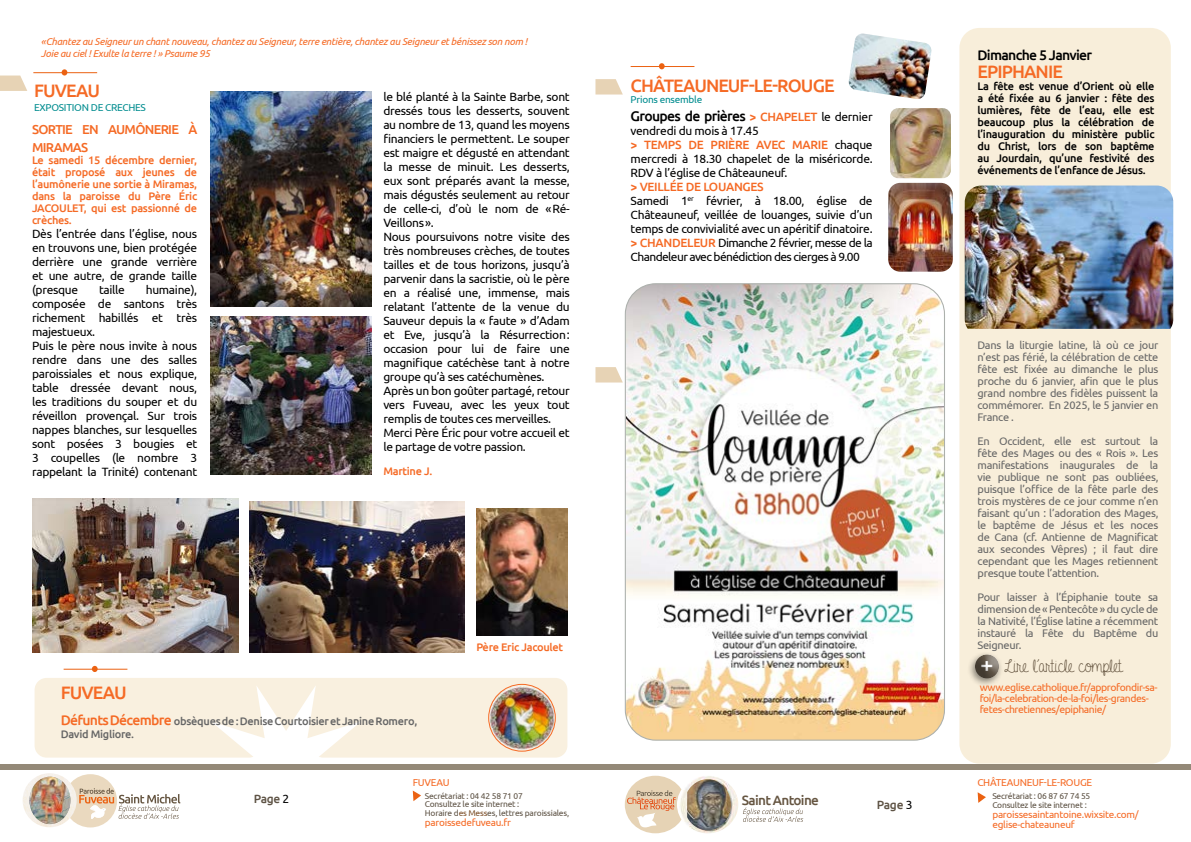
<style>
.page{position:relative;width:1191px;height:842px;background:#fff}
.page>*{position:absolute;margin:0;border:0;box-sizing:border-box;transform-origin:0 0}
.t1{font:500 21px "Ubuntu";color:#fff}
.t2{font:500 18px "Ubuntu";letter-spacing:-.05em;color:#f56a25}
.t3{font:18px "A Gentle Touch";color:#665642}
.t4{font:500 14px "Ubuntu";letter-spacing:-.05em;color:#000}
.t5{font:500 13.5px "Ubuntu";letter-spacing:-.05em;color:#665642}
.t6{font:500 13px/18px "Ubuntu";letter-spacing:-.055em;color:#f56a25}
.t7{font:12px/14px "Ubuntu";letter-spacing:-.025em;color:#000}
.t8{font:500 12px "Ubuntu";letter-spacing:-.025em;color:#5e5345}
.t9{font:11px/12px "Ubuntu";letter-spacing:-.025em;color:#666;text-align:justify}
.t10{font:500 11px/12px "Ubuntu";letter-spacing:-.025em;color:#000;text-align:justify}
.t11{font:500 11px/12px "Ubuntu";letter-spacing:-.025em;color:#f56a25;text-align:justify}
.t12{font:500 11px/13px "Ubuntu";letter-spacing:-.025em;color:#666}
.t13{font:10.4px/11px "Ubuntu";letter-spacing:-.04em;color:#f56a25}
.t14{font:italic 10px/12px "Ubuntu";letter-spacing:-.025em;color:#f56a25}
.t15{font:10px/10px "Ubuntu";letter-spacing:-.025em;color:#f56a25}
.t16{font:10px "Ubuntu";letter-spacing:-.025em;color:#008c8f}
.t17{font:8.5px/8.5px "Ubuntu";letter-spacing:-.025em;color:#5e5345}
.s1{font-size:12px;color:#f56a25}
.s2{font-weight:400;font-size:12px}
.s3{font-weight:500;color:#f56a25}
.s4{font-size:14px;color:#f56a25}
.s5{font-weight:400;color:#000}
.s6{color:#7c4e27}
</style>
<div class="page">
<div style="left:35px;top:678px;width:532px;height:80px;background:#f9f0df;border-radius:12px"></div>
<svg style="left:977px;top:792px;width:9px;height:11px"></svg>
<div style="left:625px;top:776px;width:61px;height:57px;background:#e6d3b5;border-radius:50%"></div>
<img style="left:677px;top:776px;width:61px;height:57px">
<img style="left:687px;top:779px;width:44px;height:51px">
<svg style="left:627px;top:790px;width:49px;height:38px"></svg>
<svg style="left:413px;top:790px;width:8px;height:11px"></svg>
<svg style="left:0;top:76px;width:27px;height:15px"></svg>
<svg style="left:595px;top:367px;width:28px;height:15px"></svg>
<svg style="left:595px;top:79px;width:28px;height:16px"></svg>
<svg style="left:659px;top:63px;width:5px;height:6px"></svg>
<hr style="left:630px;top:66px;width:64px;height:1px;background:#eb6212">
<svg style="left:92px;top:666px;width:6px;height:6px"></svg>
<hr style="left:64px;top:669px;width:63px;height:1px;background:#eb6212">
<svg style="left:62px;top:69px;width:5px;height:7px"></svg>
<hr style="left:33px;top:72px;width:64px;height:1px;background:#eb6212">
<svg style="left:200px;top:686px;width:172px;height:84px"></svg>
<img style="left:625px;top:285px;width:318px;height:454px">
<img style="left:249px;top:501px;width:215px;height:152px">
<img style="left:210px;top:91px;width:161px;height:215px">
<img style="left:32px;top:498px;width:206px;height:155px">
<img style="left:210px;top:317px;width:161px;height:158px">
<img style="left:476px;top:509px;width:91px;height:126px">
<div style="left:959px;top:28px;width:211px;height:736px;background:#f8eeda;border-radius:20px"></div>
<div style="left:64px;top:774px;width:53px;height:53px;background:#ead9bf;border-radius:50%"></div>
<img style="left:23px;top:773px;width:54px;height:54px;border-radius:27px">
<img style="left:62px;top:777px;width:8px;height:47px">
<img style="left:29px;top:777px;width:33px;height:47px">
<svg style="left:79px;top:788px;width:101px;height:31px"></svg>
<svg style="left:29px;top:795px;width:16px;height:16px"></svg>
<svg style="left:54px;top:795px;width:17px;height:19px"></svg>
<div style="left:0;top:764px;width:1191px;height:5px;background:#948978"></div>
<img style="left:489px;top:684px;width:66px;height:67px;border-radius:33px">
<div style="left:488px;top:684px;width:68px;height:68px;border:1px solid #f56a25;border-radius:50%"></div>
<img style="left:888px;top:183px;width:64px;height:89px">
<svg style="left:743px;top:807px;width:60px;height:15px"></svg>
<img style="left:848px;top:34px;width:84px;height:65px">
<img style="left:890px;top:108px;width:61px;height:70px">
<img style="left:964px;top:186px;width:209px;height:143px">
<div style="left:966px;top:651px;width:37px;height:36px;background:#000;opacity:.46"></div>
<div style="left:974px;top:640px;width:34px;height:48px;background:#f8eeda"></div>
<div style="left:974px;top:646px;width:28px;height:47px;background:#000;opacity:.3"></div>
<p class="t14" style="left:41px;top:35px;width:488px">«Chantez au Seigneur un chant nouveau, chantez au Seigneur, terre entière, chantez au Seigneur et bénissez son nom !<br>Joie au ciel ! Exulte la terre ! » Psaume 95</p>
<h2 class="t2" style="left:34px;top:79px;width:67px">FUVEAU</h2>
<p class="t16" style="left:34px;top:102px;width:113px">EXPOSITION DE CRECHES</p>
<p class="t6" style="left:32px;top:120px;width:167px">SORTIE EN AUMÔNERIE À<br>MIRAMAS</p>
<p class="t11" style="left:32px;top:153px;width:167px">Le samedi 15 décembre dernier, était proposé aux jeunes de l’aumônerie une sortie à Miramas, dans la paroisse du Père Éric JACOULET, qui est passionné de crèches.</p>
<p class="t7" style="left:32px;top:226px;width:167px;text-align:justify">Dès l’entrée dans l’église, nous en trouvons une, bien protégée derrière une grande verrière et une autre, de grande taille (presque</p>
<p class="t7" style="left:32px;top:282px;width:167px;text-indent:114px">humaine), composée de santons très richement habillés et très majestueux.<br>Puis le père nous invite à nous rendre dans une des salles paroissiales et nous explique, table dressée devant nous, les traditions du souper et du réveillon provençal. Sur trois nappes blanches, sur lesquelles sont posées 3 bougies et<br>3 coupelles (le nombre 3 rappelant la Trinité) contenant</p>
<p class="t7" style="left:99px;top:282px;width:27px">taille</p>
<p class="t7" style="left:383px;top:89px;width:188px">le blé planté à la Sainte Barbe, sont dressés tous les desserts, souvent au nombre de 13, quand les moyens financiers le permettent. Le souper est maigre et dégusté en attendant la messe de minuit. Les desserts, eux sont préparés avant la messe, mais dégustés seulement au retour de celle-ci, d’où le nom de «Ré-<br>Veillons».<br>Nous poursuivons notre visite des très nombreuses crèches, de toutes tailles et de tous horizons, jusqu’à parvenir dans la sacristie, où le père en a réalisé une, immense, mais relatant l’attente de la venue du<br>Sauveur depuis la « faute » d’Adam et Eve, jusqu’à la Résurrection: occasion pour lui de faire une magnifique catéchèse tant à notre groupe qu’à ses catéchumènes.<br>Après un bon goûter partagé, retour vers Fuveau, avec les yeux tout remplis de toutes ces merveilles.<br>Merci Père Éric pour votre accueil et le partage de votre passion.</p>
<p class="t11" style="left:383px;top:464px;width:50px">Martine J.</p>
<h2 class="t2" style="left:630px;top:75px;width:205px">CHÂTEAUNEUF-LE-ROUGE</h2>
<p class="t16" style="left:630px;top:94px;width:73px">Prions ensemble</p>
<p class="t4" style="left:630px;top:108px;width:243px">Groupes de prières <span class="s1">&gt; CHAPELET</span> <span class="s2">le dernier</span></p>
<p class="t7" style="left:630px;top:124px;width:243px">vendredi du mois à 17.45<br><span class="s3">&gt; TEMPS DE PRIÈRE AVEC MARIE</span> chaque mercredi à 18.30 chapelet de la miséricorde.<br>RDV à l’église de Châteauneuf.</p>
<p class="t7" style="left:630px;top:180px;width:243px"><span class="s3">&gt; VEILLÉE DE LOUANGES<br></span>Samedi 1<sup>er</sup> février, à 18.00, église de Châteauneuf, veillée de louanges, suivie d’un temps de convivialité avec un apéritif dinatoire. <span class="s3">&gt; CHANDELEUR</span> Dimanche 2 février, messe de la Chandeleur avec bénédiction des cierges à 9.00</p>
<h2 class="t2" style="left:61px;top:681px;width:67px">FUVEAU</h2>
<p class="t12" style="left:61px;top:714px;width:358px"><span class="s4">Défunts Décembre</span> obsèques de : Denise Courtoisier et Janine Romero,<br>David Migliore.</p>
<p class="t15" style="left:413px;top:777px;width:38px">FUVEAU</p>
<p class="t11" style="left:476px;top:641px;width:88px">Père Eric Jacoulet</p>
<p class="t8" style="left:254px;top:791px;width:37px">Page <span class="s5">2</span></p>
<p class="t17" style="left:425px;top:791px;width:146px">Secrétariat : 04 42 58 71 07<br>Consultez le site internet :<br>Horaire d<span class="s6">es Mess</span>es, lettres paroissiales,</p>
<p class="t15" style="left:425px;top:817px;width:88px">paroissedefuveau.fr</p>
<p class="t5" style="left:742px;top:791px;width:79px">Saint Antoine</p>
<p class="t8" style="left:877px;top:797px;width:37px">Page <span class="s5">3</span></p>
<p class="t4" style="left:977px;top:46px;width:116px">Dimanche 5 Janvier</p>
<h2 class="t2" style="left:977px;top:61px;width:87px">EPIPHANIE</h2>
<p class="t10" style="left:977px;top:80px;width:178px">La fête est venue d’Orient où elle a été fixée au 6 janvier : fête des lumières, fête de l’eau, elle est beaucoup plus la célébration de l’inauguration du ministère public du Christ, lors de son baptême au Jourdain, qu’une festivité des événements de l’enfance de Jésus.</p>
<p class="t9" style="left:977px;top:338px;width:182px">Dans la liturgie latine, là où ce jour n’est pas férié, la célébration de cette fête est fixée au dimanche le plus proche du 6 janvier, afin que le plus grand nombre des fidèles puissent la commémorer. En 2025, le 5 janvier en France .</p>
<p class="t9" style="left:977px;top:434px;width:182px">En Occident, elle est surtout la fête des Mages ou des « Rois ». Les manifestations inaugurales de la vie publique ne sont pas oubliées, puisque l’office de la fête parle des trois mystères de ce jour comme n’en faisant qu’un : l’adoration des Mages, le baptême de Jésus et les noces de Cana (cf. Antienne de Magnificat aux secondes Vêpres) ; il faut dire cependant que les Mages retiennent presque toute l’attention.</p>
<p class="t9" style="left:977px;top:590px;width:182px">Pour laisser à l’Épiphanie toute sa dimension de « Pentecôte » du cycle de la Nativité, l’Église latine a récemment instauré la Fête du Baptême du Seigneur.</p>
<h1 class="t1" style="left:1001px;top:660px;width:13px;rotate:90deg">+</h1>
<h2 class="t3" style="left:1004px;top:657px;width:120px">Lire l’article complet</h2>
<p class="t13" style="left:979px;top:681px;width:179px">www.eglise.catholique.fr/approfondir-sa&shy;foi/la-celebration-de-la-foi/les-grandes&shy;fetes-chretiennes/epiphanie/</p>
<p class="t15" style="left:977px;top:777px;width:116px">CHÂTEAUNEUF-LE-ROUGE</p>
<p class="t17" style="left:992px;top:792px;width:100px">Secrétariat : 06 87 67 74 55<br>Consultez le site internet :</p>
<p class="t15" style="left:992px;top:809px;width:148px">paroissesaintantoine.wixsite.com/ eglise-chateauneuf</p>
</div>
